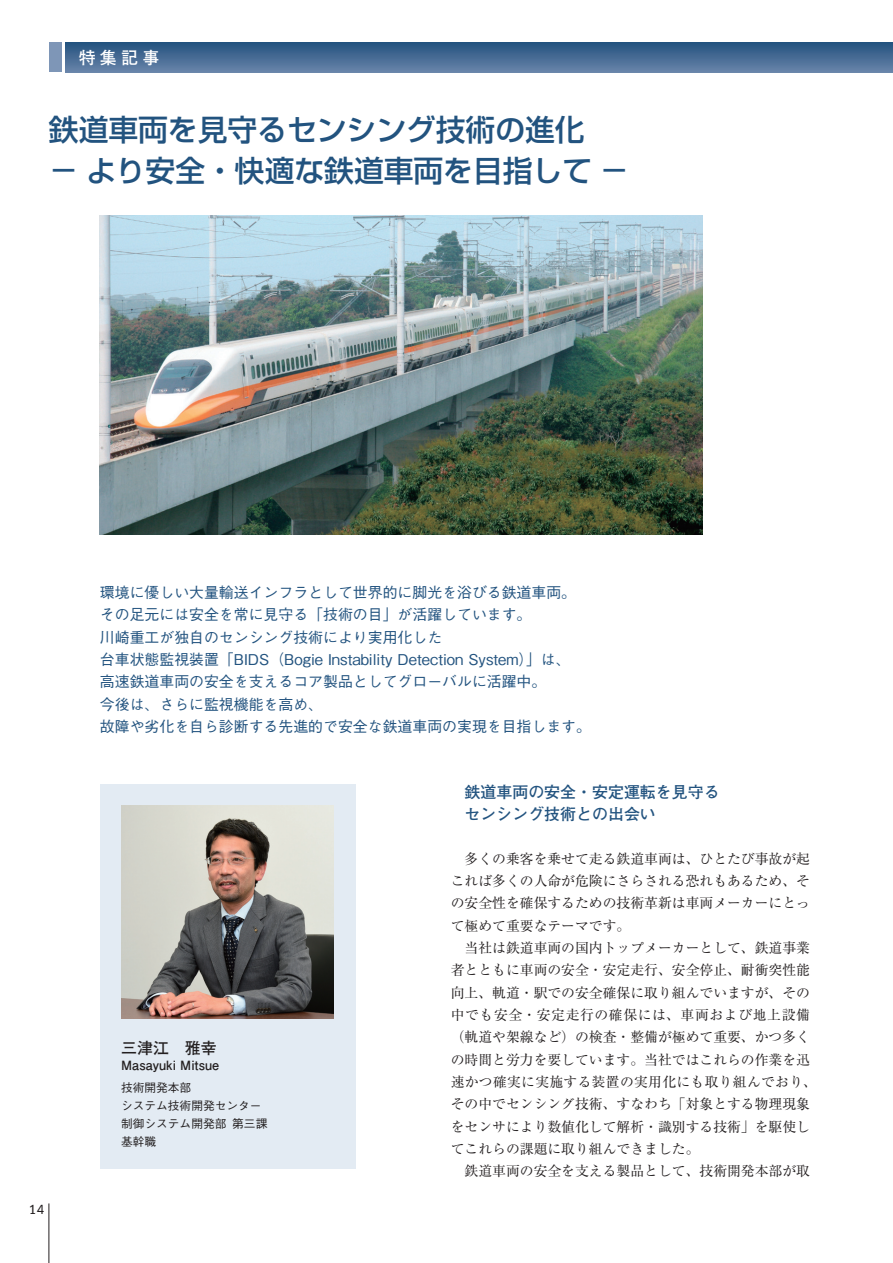
<style>
.page{position:relative;width:893px;height:1263px;background:#fff}
.page>*{position:absolute;margin:0;border:0;box-sizing:border-box;transform-origin:0 0}
.t1{font:500 29.7px/41.4px "Shin Go Pro";color:#22537f}
.t2{font:700 16.95px "Futo Go B101 Pro";color:#fff}
.t3{font:700 15.9px/22.4px "Futo Go B101 Pro";color:#22537f}
.t4{font:700 15.9px "Futo Go B101 Pro";color:#231f20}
.t5{font:500 14.85px/22.4px "Gothic BBB Pro";color:#22537f}
.t6{font:13.8px/22.4px "Ryumin Pro";color:#231f20}
.t7{font:700 12.75px "Futo Go B101 Pro";color:#231f20}
.t8{font:12.15px "Clan Pro News";color:#231f20}
.t9{font:500 11.7px/18px "Gothic BBB Pro";color:#231f20}
</style>
<div class="page">
<svg style="left:66px;top:43px;width:826px;height:29px;background:#466b94"></svg>
<div style="left:49px;top:43px;width:13px;height:29px;background:#7e96b7"></div>
<hr style="left:49px;top:1203px;width:1px;height:60px;background:#231f20">
<svg style="left:892px;top:43px;width:1px;height:29px"></svg>
<div style="left:100px;top:784px;width:255px;height:385px;background:#e3ebf3"></div>
<img style="left:121px;top:806px;width:213px;height:212px">
<img style="left:100px;top:216px;width:602px;height:319px">
<p class="t2" style="left:79px;top:44px;width:82px">特集記事</p>
<h1 class="t1" style="left:49px;top:105px;width:582px">鉄道車両を見守るセンシング技術の進化<br>− より安全・快適な鉄道車両を目指して −</h1>
<p class="t5" style="left:100px;top:579px;width:493px">環境に優しい大量輸送インフラとして世界的に脚光を浴びる鉄道車両。その足元には安全を常に見守る「技術の目」が活躍しています。<br>川崎重工が独自のセンシング技術により実用化した<br>台車状態監視装置「BIDS（Bogie Instability Detection System）」は、<br>高速鉄道車両の安全を支えるコア製品としてグローバルに活躍中。<br>今後は、さらに監視機能を高め、<br>故障や劣化を自ら診断する先進的で安全な鉄道車両の実現を目指します。</p>
<p class="t8" style="left:28px;top:1202px;width:17px">14</p>
<p class="t4" style="left:121px;top:1035px;width:97px">三津江　雅幸</p>
<p class="t7" style="left:121px;top:1054px;width:100px">Masayuki Mitsue</p>
<p class="t9" style="left:121px;top:1077px;width:148px">技術開発本部<br>システム技術開発センター制御システム開発部第三課基幹職</p>
<p class="t3" style="left:465px;top:778px;width:257px">鉄道車両の安全・安定運転を見守るセンシング技術との出会い</p>
<p class="t6" style="left:451px;top:846px;width:368px">　多くの乗客を乗せて走る鉄道車両は、ひとたび事故が起これば多くの人命が危険にさらされる恐れもあるため、その安全性を確保するための技術革新は車両メーカーにとって極めて重要なテーマです。<br>　当社は鉄道車両の国内トップメーカーとして、鉄道事業者とともに車両の安全・安定走行、安全停止、耐衝突性能向上、軌道・駅での安全確保に取り組んでいますが、その中でも安全・安定走行の確保には、車両および地上設備（軌道や架線など）の検査・整備が極めて重要、かつ多くの時間と労力を要しています。当社ではこれらの作業を迅速かつ確実に実施する装置の実用化にも取り組んでおり、その中でセンシング技術、すなわち「対象とする物理現象をセンサにより数値化して解析・識別する技術」を駆使してこれらの課題に取り組んできました。<br>　鉄道車両の安全を支える製品として、技術開発本部が取</p>
</div>
